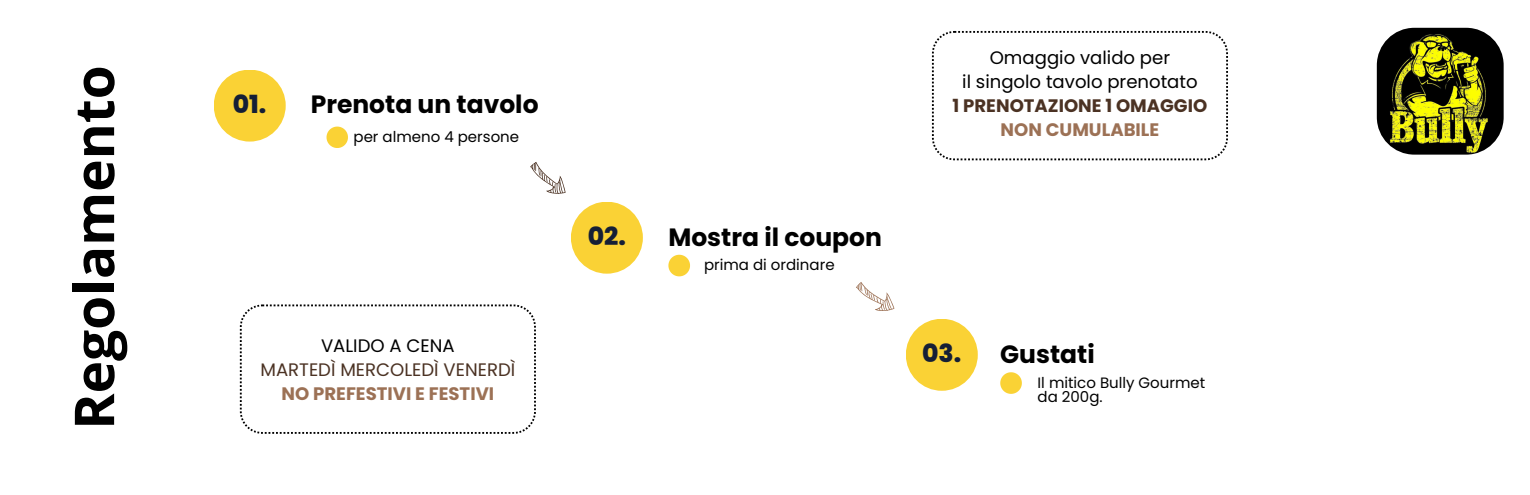
<style>
.page{position:relative;width:1530px;height:495px;background:#fff}
.page>*{position:absolute;margin:0;border:0;box-sizing:border-box;transform-origin:0 0}
.t1{font:700 55px "Open Sans";color:#000}
.t2{font:700 25px "Poppins";color:#000}
.t3{font:800 25px "Poppins";color:#151f36}
.t4{font:18px/24px "Poppins";color:#000;text-align:center}
.t5{font:18px/24px "Poppins";color:#4b3223;text-align:center}
.t6{font:15px/13.8px "Poppins";color:#000}
.s1{color:#000}
.s2{font-weight:700;color:#9c7155}
.s3{font-weight:700;color:#4b3223}
</style>
<div class="page">
<div style="left:214px;top:70px;width:72px;height:72px;background:#fad235;border-radius:50%"></div>
<svg style="left:327px;top:127px;width:20px;height:20px"></svg>
<div style="left:571px;top:202px;width:72px;height:72px;background:#fad235;border-radius:50%"></div>
<svg style="left:668px;top:255px;width:22px;height:21px"></svg>
<div style="left:906px;top:319px;width:72px;height:72px;background:#fad235;border-radius:50%"></div>
<svg style="left:1000px;top:372px;width:22px;height:22px"></svg>
<svg style="left:530px;top:162px;width:36px;height:32px"></svg>
<svg style="left:856px;top:282px;width:39px;height:29px"></svg>
<img style="left:1377px;top:28px;width:127px;height:127px;border-radius:37px">
<svg style="left:240px;top:304px;width:296px;height:130px"></svg>
<svg style="left:932px;top:31px;width:296px;height:129px"></svg>
<p class="t1" style="left:55px;top:430px;width:366px;rotate:-90deg">Regolamento</p>
<h1 class="t3" style="left:233px;top:86px;width:35px">01.</h1>
<p class="t2" style="left:311px;top:87px;width:229px">Prenota un tavolo</p>
<p class="t6" style="left:354px;top:130px;width:167px">per almeno 4 persone</p>
<h2 class="t5" style="left:261px;top:334px;width:256px"><span class="s1">VALIDO A CENA<br></span>MARTEDÌ MERCOLEDÌ VENERDÌ<br><span class="s2">NO PREFESTIVI E FESTIVI</span></h2>
<h2 class="t3" style="left:588px;top:219px;width:40px">02.</h2>
<h4 class="t2" style="left:668px;top:220px;width:215px">Mostra il coupon</h4>
<h2 class="t6" style="left:704px;top:258px;width:132px">prima di ordinare</h2>
<p class="t4" style="left:953px;top:46px;width:256px">Omaggio valido per<br>il singolo tavolo prenotato<br><span class="s3">1 PRENOTAZIONE 1 OMAGGIO<br></span><span class="s2">NON CUMULABILE</span></p>
<h2 class="t3" style="left:922px;top:336px;width:41px">03.</h2>
<p class="t2" style="left:1000px;top:337px;width:96px">Gustati</p>
<h3 class="t6" style="left:1038px;top:376px;width:169px">Il mitico Bully Gourmet da 200g.</h3>
</div>
